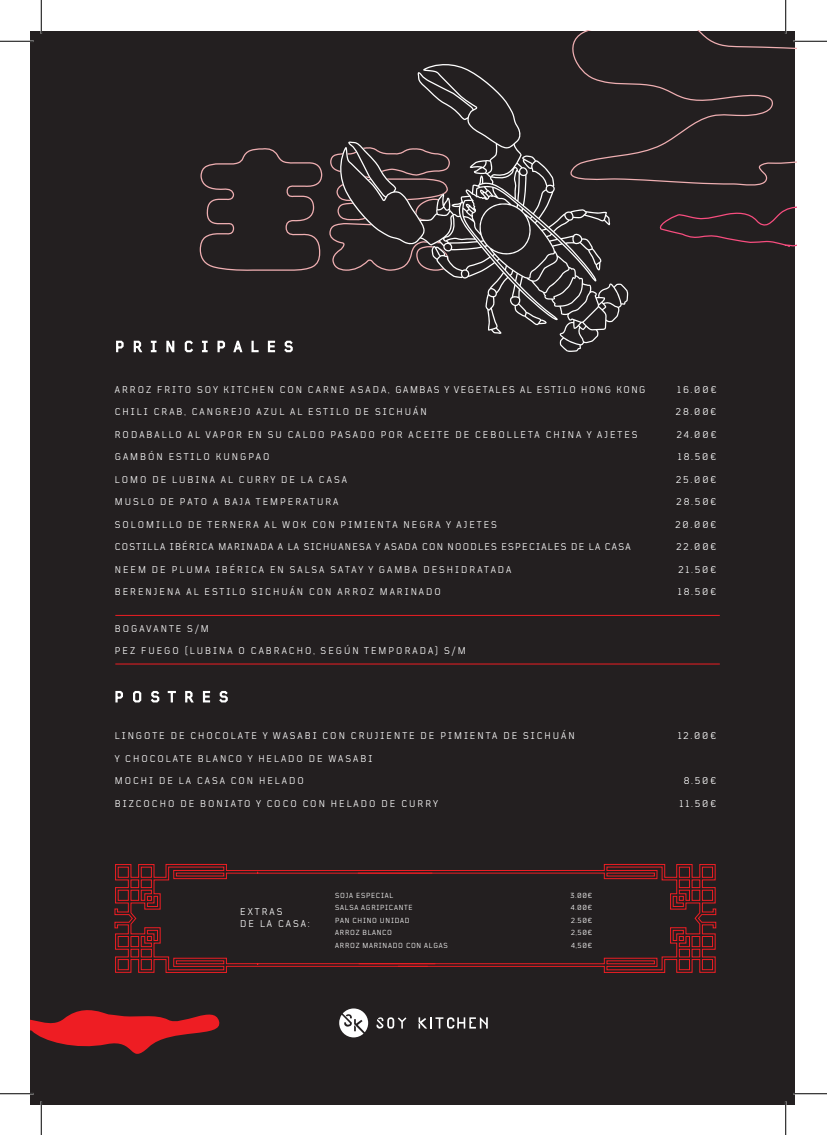
<style>
.page{position:relative;width:827px;height:1135px;background:#fff}
.page>*{position:absolute;margin:0;border:0;box-sizing:border-box;transform-origin:0 0}
.t1{font:10px/12px "TT Mussels";letter-spacing:.2em;color:#fff}
.t2{font:10px "TT Mussels";letter-spacing:.13em;color:#fff}
.t3{font:10px "TT Mussels";letter-spacing:.18em;color:#fff}
.t4{font:7.5px "TT Mussels";letter-spacing:.1em;color:#fff}
</style>
<div class="page">
<div style="left:31px;top:31px;width:763px;height:1073px;background:#231f20"></div>
<svg style="left:114px;top:863px;width:243px;height:110px"></svg>
<svg style="left:357px;top:863px;width:359px;height:166px"></svg>
<svg style="left:199px;top:148px;width:124px;height:123px"></svg>
<svg style="left:329px;top:154px;width:7px;height:114px"></svg>
<svg style="left:336px;top:64px;width:292px;height:288px"></svg>
<svg style="left:116px;top:340px;width:8px;height:13px"></svg>
<svg style="left:133px;top:340px;width:10px;height:13px"></svg>
<svg style="left:150px;top:340px;width:7px;height:13px"></svg>
<svg style="left:166px;top:340px;width:9px;height:13px"></svg>
<svg style="left:184px;top:340px;width:9px;height:13px"></svg>
<svg style="left:202px;top:340px;width:6px;height:13px"></svg>
<svg style="left:217px;top:340px;width:9px;height:13px"></svg>
<svg style="left:233px;top:340px;width:10px;height:13px"></svg>
<svg style="left:251px;top:340px;width:8px;height:13px"></svg>
<svg style="left:267px;top:340px;width:9px;height:13px"></svg>
<svg style="left:284px;top:340px;width:9px;height:13px"></svg>
<svg style="left:115px;top:690px;width:8px;height:13px"></svg>
<svg style="left:133px;top:690px;width:9px;height:13px"></svg>
<svg style="left:150px;top:690px;width:10px;height:13px"></svg>
<svg style="left:167px;top:690px;width:9px;height:13px"></svg>
<svg style="left:185px;top:690px;width:9px;height:13px"></svg>
<svg style="left:202px;top:690px;width:9px;height:13px"></svg>
<svg style="left:219px;top:690px;width:9px;height:13px"></svg>
<svg style="left:339px;top:1008px;width:72px;height:29px"></svg>
<svg style="left:418px;top:1017px;width:74px;height:11px"></svg>
<svg style="left:560px;top:31px;width:236px;height:178px"></svg>
<svg style="left:657px;top:203px;width:139px;height:46px"></svg>
<svg style="left:31px;top:1010px;width:189px;height:44px"></svg>
<hr style="left:115px;top:615px;width:604px;height:1px;background:#ee1d23">
<hr style="left:115px;top:664px;width:604px;height:1px;background:#ee1d23">
<hr style="left:0;top:40px;width:34px;height:2px;background:#fff">
<hr style="left:793px;top:40px;width:34px;height:2px;background:#fff">
<hr style="left:40px;top:0;width:2px;height:34px;background:#fff">
<hr style="left:40px;top:1101px;width:2px;height:34px;background:#fff">
<hr style="left:0;top:41px;width:34px;height:1px;background:#000">
<hr style="left:793px;top:41px;width:34px;height:1px;background:#000">
<hr style="left:0;top:1093px;width:34px;height:1px;background:#000">
<hr style="left:793px;top:1093px;width:34px;height:1px;background:#000">
<hr style="left:41px;top:0;width:1px;height:34px;background:#000">
<hr style="left:41px;top:1101px;width:1px;height:34px;background:#000">
<hr style="left:785px;top:0;width:1px;height:34px;background:#000">
<hr style="left:785px;top:1101px;width:1px;height:34px;background:#000">
<p class="t3" style="left:115px;top:383px;width:532px">ARROZ FRITO SOY KITCHEN CON CARNE ASADA, GAMBAS Y VEGETALES AL ESTILO HONG KONG</p>
<p class="t1" style="left:677px;top:383px;width:41px">16.00€</p>
<p class="t1" style="left:115px;top:406px;width:313px">CHILI CRAB, CANGREJO AZUL AL ESTILO DE SICHUÁN</p>
<p class="t1" style="left:675px;top:406px;width:42px">28.00€</p>
<p class="t1" style="left:115px;top:428px;width:524px">RODABALLO AL VAPOR EN SU CALDO PASADO POR ACEITE DE CEBOLLETA CHINA Y AJETES</p>
<p class="t1" style="left:676px;top:428px;width:41px">24.00€</p>
<p class="t1" style="left:115px;top:451px;width:156px">GAMBÓN ESTILO KUNGPAO</p>
<p class="t1" style="left:677px;top:451px;width:40px">18.50€</p>
<p class="t1" style="left:115px;top:473px;width:233px">LOMO DE LUBINA AL CURRY DE LA CASA</p>
<p class="t1" style="left:676px;top:473px;width:42px">25.00€</p>
<p class="t1" style="left:115px;top:496px;width:225px">MUSLO DE PATO A BAJA TEMPERATURA</p>
<p class="t1" style="left:676px;top:496px;width:41px">28.50€</p>
<p class="t1" style="left:115px;top:518px;width:383px">SOLOMILLO DE TERNERA AL WOK CON PIMIENTA NEGRA Y AJETES</p>
<p class="t1" style="left:675px;top:518px;width:42px">20.00€</p>
<p class="t2" style="left:115px;top:541px;width:517px">COSTILLA IBÉRICA MARINADA A LA SICHUANESA Y ASADA CON NOODLES ESPECIALES DE LA CASA</p>
<p class="t1" style="left:676px;top:541px;width:41px">22.00€</p>
<p class="t1" style="left:115px;top:563px;width:398px">NEEM DE PLUMA IBÉRICA EN SALSA SATAY Y GAMBA DESHIDRATADA</p>
<p class="t1" style="left:678px;top:563px;width:39px">21.50€</p>
<p class="t1" style="left:115px;top:586px;width:327px">BERENJENA AL ESTILO SICHUÁN CON ARROZ MARINADO</p>
<p class="t1" style="left:677px;top:586px;width:40px">18.50€</p>
<p class="t1" style="left:115px;top:622px;width:95px">BOGAVANTE S/M</p>
<p class="t1" style="left:115px;top:645px;width:352px">PEZ FUEGO (LUBINA O CABRACHO, SEGÚN TEMPORADA) S/M</p>
<p class="t1" style="left:115px;top:730px;width:461px">LINGOTE DE CHOCOLATE Y WASABI CON CRUJIENTE DE PIMIENTA DE SICHUÁN</p>
<p class="t1" style="left:677px;top:730px;width:40px">12.00€</p>
<p class="t1" style="left:115px;top:752px;width:259px">Y CHOCOLATE BLANCO Y HELADO DE WASABI</p>
<p class="t1" style="left:115px;top:775px;width:190px">MOCHI DE LA CASA CON HELADO</p>
<p class="t1" style="left:683px;top:775px;width:34px">8.50€</p>
<p class="t1" style="left:115px;top:797px;width:324px">BIZCOCHO DE BONIATO Y COCO CON HELADO DE CURRY</p>
<p class="t1" style="left:679px;top:797px;width:38px">11.50€</p>
<p class="t1" style="left:240px;top:905px;width:71px">EXTRAS<br>DE LA CASA:</p>
<p class="t4" style="left:335px;top:891px;width:59px">SOJA ESPECIAL</p>
<p class="t4" style="left:570px;top:891px;width:23px">3.00€</p>
<p class="t4" style="left:335px;top:903px;width:79px">SALSA AGRIPICANTE</p>
<p class="t4" style="left:571px;top:903px;width:23px">4.00€</p>
<p class="t4" style="left:335px;top:916px;width:76px">PAN CHINO UNIDAD</p>
<p class="t4" style="left:571px;top:916px;width:23px">2.50€</p>
<p class="t4" style="left:335px;top:928px;width:58px">ARROZ BLANCO</p>
<p class="t4" style="left:571px;top:928px;width:23px">2,50€</p>
<p class="t4" style="left:335px;top:941px;width:114px">ARROZ MARINADO CON ALGAS</p>
<p class="t4" style="left:571px;top:941px;width:23px">4,50€</p>
</div>
